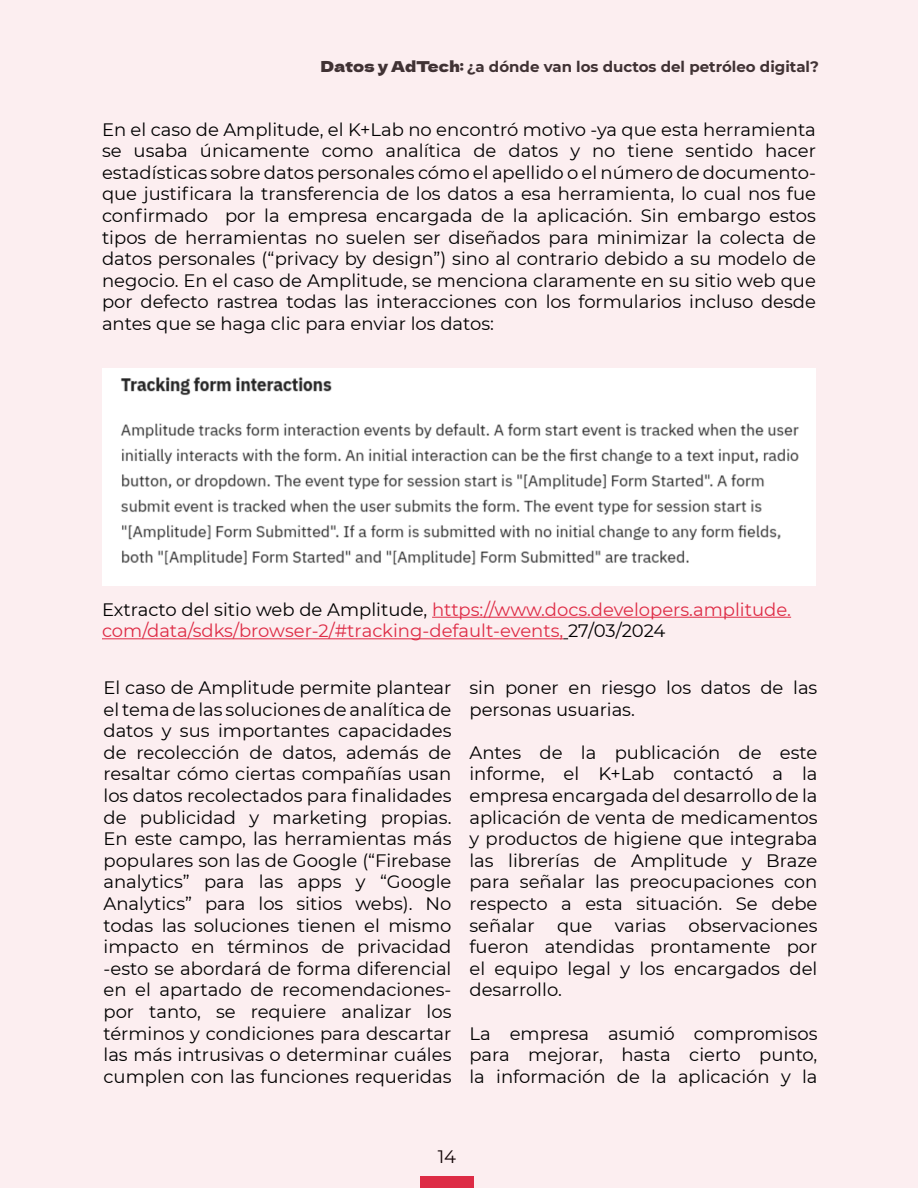
<style>
.page{position:relative;width:918px;height:1188px;background:#fceef0}
.page>*{position:absolute;margin:0;border:0;box-sizing:border-box;transform-origin:0 0}
.t1{font:18px/21.6px "Montserrat";color:#000;text-align:justify}
.t2{font:18px/21.6px "Montserrat";color:#de2b45}
.t3{font:700 15px "Montserrat";color:#333}
.s1{font-family:"Dela Gothic One";font-weight:400}
.s2{color:#000}
</style>
<div class="page">
<hr style="left:432px;top:617px;width:359px;height:1px;background:#de2b45">
<hr style="left:102px;top:638px;width:461px;height:1px;background:#de2b45">
<img style="left:102px;top:369px;width:714px;height:217px">
<p class="t3" style="left:321px;top:55px;width:500px"><span class="s1">Datos y AdTech:</span> ¿a dónde van los ductos del petróleo digital?</p>
<p class="t1" style="left:102px;top:118px;width:716px">En el caso de Amplitude, el K+Lab no encontró motivo -ya que esta herramienta se usaba únicamente como analítica de datos y no tiene sentido hacer estadísticas sobre datos personales cómo el apellido o el número de documento&shy;que justificara la transferencia de los datos a esa herramienta, lo cual nos fue confirmado por la empresa encargada de la aplicación. Sin embargo estos tipos de herramientas no suelen ser diseñados para minimizar la colecta de datos personales (“privacy by design”) sino al contrario debido a su modelo de negocio. En el caso de Amplitude, se menciona claramente en su sitio web que por defecto rastrea todas las interacciones con los formularios incluso desde antes que se haga clic para enviar los datos:</p>
<p class="t2" style="left:102px;top:598px;width:691px"><span class="s2">Extracto del sitio web de Amplitude,</span> https://www.docs.developers.amplitude. com/data/sdks/browser-2/#tracking-default-events, <span class="s2">27/03/2024</span></p>
<p class="t1" style="left:103px;top:676px;width:350px">El caso de Amplitude permite plantear el tema de las soluciones de analítica de datos y sus importantes capacidades de recolección de datos, además de resaltar cómo ciertas compañías usan los datos recolectados para finalidades de publicidad y marketing propias.<br>En este campo, las herramientas más populares son las de Google (“Firebase analytics” para las apps y “Google Analytics” para los sitios webs). No todas las soluciones tienen el mismo impacto en términos de privacidad -esto se abordará de forma diferencial en el apartado de recomendaciones&shy;por tanto, se requiere analizar los términos y condiciones para descartar las más intrusivas o determinar cuáles cumplen con las funciones requeridas</p>
<p class="t1" style="left:469px;top:676px;width:349px">sin poner en riesgo los datos de las personas usuarias.</p>
<p class="t1" style="left:469px;top:741px;width:350px">Antes de la publicación de este informe, el K+Lab contactó a la empresa encargada del desarrollo de la aplicación de venta de medicamentos y productos de higiene que integraba las librerías de Amplitude y Braze para señalar las preocupaciones con respecto a esta situación. Se debe señalar que varias observaciones fueron atendidas prontamente por el equipo legal y los encargados del desarrollo.</p>
<p class="t1" style="left:469px;top:1022px;width:349px">La empresa asumió compromisos para mejorar, hasta cierto punto, la información de la aplicación y la</p>
<p class="t1" style="left:438px;top:1146px;width:20px">14</p>
</div>
